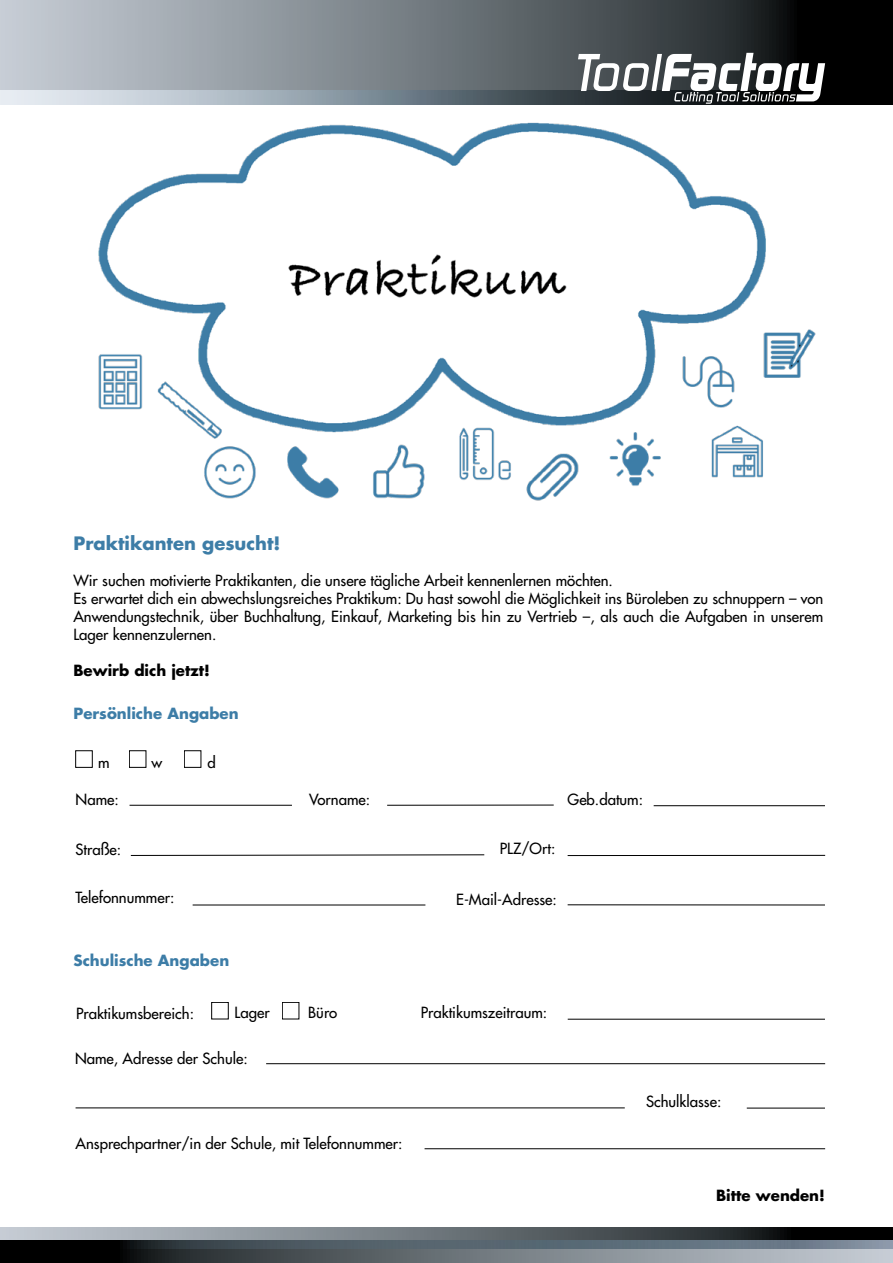
<style>
.page{position:relative;width:893px;height:1263px;background:#fff}
.page>*{position:absolute;margin:0;border:0;box-sizing:border-box;transform-origin:0 0}
.t1{font:700 18px "Futura Std";color:#3d7da7}
.t2{font:500 15px/18px "Futura Std";color:#000}
.t3{font:700 15px "Futura Std";color:#3d7da7}
.t4{font:700 15px "Futura Std";color:#000}
</style>
<div class="page">
<hr style="left:130px;top:805px;width:162px;height:1px;background:#000">
<hr style="left:387px;top:805px;width:167px;height:1px;background:#000">
<hr style="left:654px;top:805px;width:171px;height:1px;background:#000">
<svg style="left:130px;top:854px;width:355px;height:2px"></svg>
<hr style="left:568px;top:855px;width:257px;height:1px;background:#000">
<hr style="left:193px;top:905px;width:232px;height:1px;background:#000">
<hr style="left:568px;top:904px;width:257px;height:1px;background:#000">
<hr style="left:568px;top:1019px;width:257px;height:1px;background:#000">
<hr style="left:266px;top:1063px;width:559px;height:1px;background:#000">
<hr style="left:76px;top:1108px;width:549px;height:1px;background:#000">
<hr style="left:747px;top:1108px;width:78px;height:1px;background:#000">
<hr style="left:425px;top:1148px;width:400px;height:1px;background:#000">
<svg style="left:0;top:0;width:893px;height:91px;background:#6e757a"></svg>
<svg style="left:0;top:91px;width:893px;height:13px;background:#858f97"></svg>
<svg style="left:578px;top:53px;width:247px;height:51px"></svg>
<svg style="left:0;top:1248px;width:893px;height:15px;background:#62696e"></svg>
<svg style="left:0;top:1227px;width:893px;height:21px;background:#5b646a"></svg>
<img style="left:98px;top:122px;width:718px;height:379px">
<div style="left:129px;top:750px;width:17px;height:17px;border:1px solid #000"></div>
<div style="left:184px;top:750px;width:17px;height:17px;border:1px solid #000"></div>
<div style="left:211px;top:1002px;width:17px;height:17px;border:1px solid #000"></div>
<div style="left:282px;top:1002px;width:17px;height:17px;border:1px solid #000"></div>
<p class="t1" style="left:73px;top:535px;width:208px">Praktikanten gesucht!</p>
<p class="t2" style="left:73px;top:572px;width:751px">Wir suchen motivierte Praktikanten, die unsere tägliche Arbeit kennenlernen möchten.<br>Es erwartet dich ein abwechslungsreiches Praktikum: Du hast sowohl die Möglichkeit ins Büroleben zu schnuppern – von Anwendungstechnik, über Buchhaltung, Einkauf, Marketing bis hin zu Vertrieb –, als auch die Aufgaben in unserem Lager kennenzulernen.</p>
<p class="t4" style="left:73px;top:663px;width:138px">Bewirb dich jetzt!</p>
<p class="t3" style="left:73px;top:706px;width:167px">Persönliche Angaben</p>
<p class="t2" style="left:98px;top:754px;width:13px">m</p>
<p class="t2" style="left:152px;top:754px;width:12px">w</p>
<p class="t2" style="left:208px;top:754px;width:10px">d</p>
<p class="t2" style="left:76px;top:792px;width:45px">Name:</p>
<p class="t2" style="left:309px;top:792px;width:63px">Vorname:</p>
<p class="t2" style="left:568px;top:792px;width:77px">Geb.datum:</p>
<p class="t2" style="left:76px;top:841px;width:47px">Straße:</p>
<p class="t2" style="left:500px;top:840px;width:57px">PLZ/Ort:</p>
<p class="t2" style="left:76px;top:889px;width:100px">Telefonnummer:</p>
<p class="t2" style="left:456px;top:891px;width:102px">E-Mail-Adresse:</p>
<p class="t3" style="left:73px;top:953px;width:157px">Schulische Angaben</p>
<p class="t2" style="left:76px;top:1005px;width:120px">Praktikumsbereich:</p>
<p class="t2" style="left:235px;top:1004px;width:37px">Lager</p>
<p class="t2" style="left:308px;top:1004px;width:31px">Büro</p>
<p class="t2" style="left:421px;top:1004px;width:128px">Praktikumszeitraum:</p>
<p class="t2" style="left:75px;top:1050px;width:174px">Name, Adresse der Schule:</p>
<p class="t2" style="left:76px;top:1135px;width:328px">Ansprechpartner/in der Schule, mit Telefonnummer:</p>
<p class="t2" style="left:646px;top:1093px;width:77px">Schulklasse:</p>
<p class="t4" style="left:716px;top:1188px;width:110px">Bitte wenden!</p>
</div>
